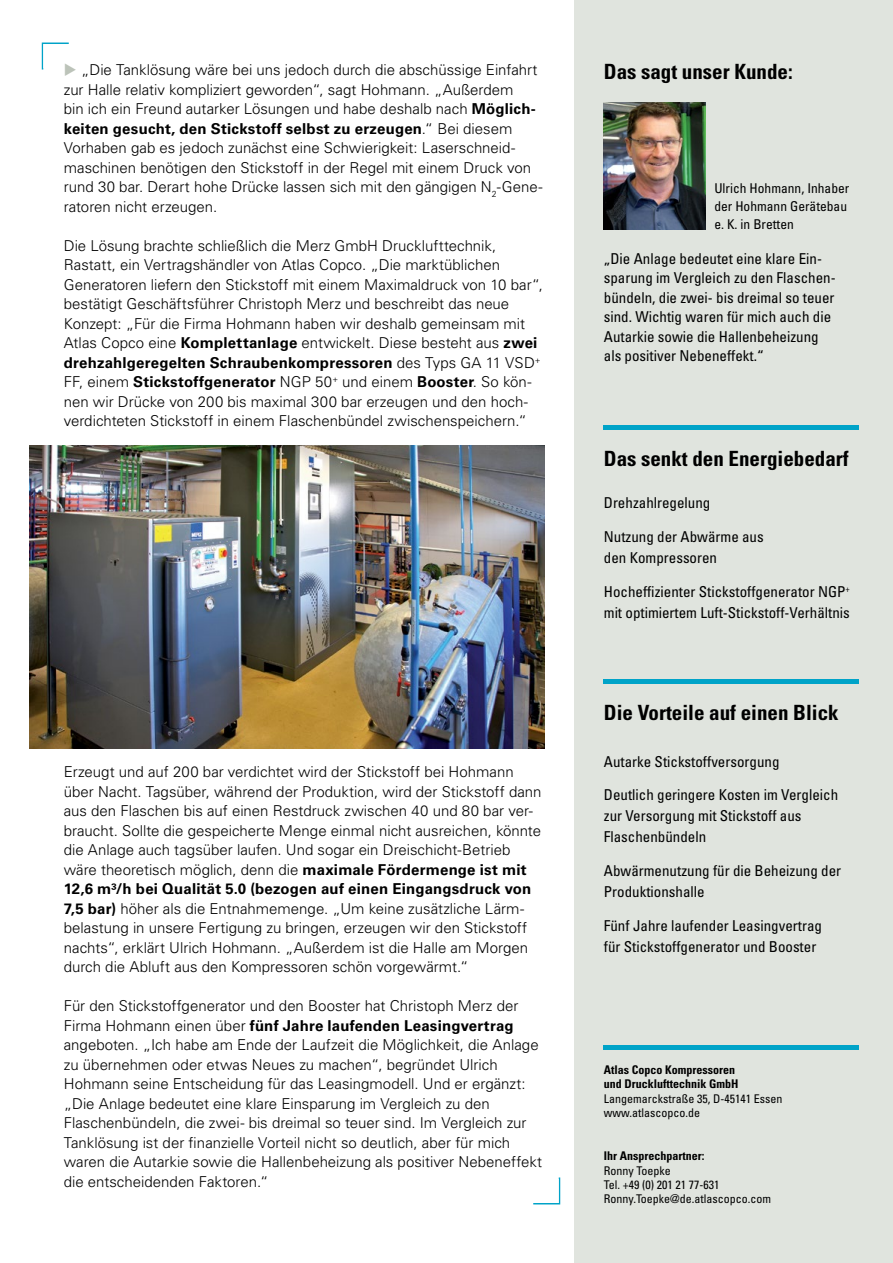
<style>
.page{position:relative;width:893px;height:1263px;background:#fff}
.page>*{position:absolute;margin:0;border:0;box-sizing:border-box;transform-origin:0 0}
.t1{font:700 condensed 21px "Univers LT Std";color:#000}
.t2{font:300 15px/19.5px "Univers LT Std";color:#000}
.t3{font:condensed 15px/21px "Univers LT Std";color:#000}
.t4{font:condensed 13.5px/18px "Univers LT Std";color:#000}
.t5{font:condensed 12px "Univers LT Std";color:#000}
.t6{font:700 condensed 12px "Univers LT Std";color:#000}
.s1{color:#bcc3b9}
.s2{font-weight:700}
</style>
<div class="page">
<div style="left:42px;top:43px;width:27px;height:27px;border:2px solid #00a3c8"></div>
<div style="left:43px;top:44px;width:27px;height:27px;background:#fff"></div>
<div style="left:533px;top:1177px;width:27px;height:27px;border:2px solid #00a3c8"></div>
<div style="left:532px;top:1176px;width:27px;height:27px;background:#fff"></div>
<img style="left:30px;top:445px;width:514px;height:304px">
<div style="left:574px;top:0;width:319px;height:1263px;background:#e0e4de"></div>
<hr style="left:604px;top:425px;width:255px;height:4px;background:#00a3c8">
<div style="left:604px;top:679px;width:255px;height:5px;background:#00a3c8"></div>
<img style="left:604px;top:102px;width:102px;height:128px">
<hr style="left:604px;top:1045px;width:255px;height:4px;background:#00a3c8">
<p class="t2" style="left:64px;top:60px;width:480px"><span class="s1">◆</span> „Die Tanklösung wäre bei uns jedoch durch die abschüssige Einfahrt zur Halle relativ kompliziert geworden“, sagt Hohmann. „Außerdem<br>bin ich ein Freund autarker Lösungen und habe deshalb nach <span class="s2">Möglich&shy;keiten gesucht, den Stickstoff selbst zu erzeugen</span>.“ Bei diesem Vorhaben gab es jedoch zunächst eine Schwierigkeit: Laserschneid&shy;maschinen benötigen den Stickstoff in der Regel mit einem Druck von rund 30 bar. Derart hohe Drücke lassen sich mit den gängigen N<sub>2</sub>-Gene&shy;ratoren nicht erzeugen.</p>
<p class="t2" style="left:64px;top:236px;width:481px">Die Lösung brachte schließlich die Merz GmbH Drucklufttechnik, Rastatt, ein Vertragshändler von Atlas Copco. „Die marktüblichen Generatoren liefern den Stickstoff mit einem Maximaldruck von 10 bar“, bestätigt Geschäftsführer Christoph Merz und beschreibt das neue Konzept: „Für die Firma Hohmann haben wir deshalb gemeinsam mit Atlas Copco eine <span class="s2">Komplettanlage</span> entwickelt. Diese besteht aus <span class="s2">zwei drehzahlgeregelten Schraubenkompressoren</span> des Typs GA 11 VSD<sup>+ </sup>FF, einem <span class="s2">Stickstoffgenerator</span> NGP 50<sup>+</sup> und einem <span class="s2">Booster</span>. So kön&shy;nen wir Drücke von 200 bis maximal 300 bar erzeugen und den hoch&shy;verdichteten Stickstoff in einem Flaschenbündel zwischenspeichern.“</p>
<p class="t2" style="left:64px;top:762px;width:479px">Erzeugt und auf 200 bar verdichtet wird der Stickstoff bei Hohmann über Nacht. Tagsüber, während der Produktion, wird der Stickstoff dann aus den Flaschen bis auf einen Restdruck zwischen 40 und 80 bar ver&shy;braucht. Sollte die gespeicherte Menge einmal nicht ausreichen, könnte die Anlage auch tagsüber laufen. Und sogar ein Dreischicht-Betrieb wäre theoretisch möglich, denn die <span class="s2">maximale Fördermenge ist mit 12,6 m³/h bei Qualität 5.0 (bezogen auf einen Eingangsdruck von 7,5 bar)</span> höher als die Entnahmemenge. „Um keine zusätzliche Lärm&shy;belastung in unsere Fertigung zu bringen, erzeugen wir den Stickstoff nachts“, erklärt Ulrich Hohmann. „Außerdem ist die Halle am Morgen durch die Abluft aus den Kompressoren schön vorgewärmt.“</p>
<p class="t2" style="left:64px;top:996px;width:480px">Für den Stickstoffgenerator und den Booster hat Christoph Merz der Firma Hohmann einen über <span class="s2">fünf Jahre laufenden Leasingvertrag </span>angeboten. „Ich habe am Ende der Laufzeit die Möglichkeit, die Anlage zu übernehmen oder etwas Neues zu machen“, begründet Ulrich Hohmann seine Entscheidung für das Leasingmodell. Und er ergänzt: „Die Anlage bedeutet eine klare Einsparung im Vergleich zu den Flaschenbündeln, die zwei- bis dreimal so teuer sind. Im Vergleich zur Tanklösung ist der finanzielle Vorteil nicht so deutlich, aber für mich waren die Autarkie sowie die Hallenbeheizung als positiver Nebeneffekt die entscheidenden Faktoren.“</p>
<p class="t1" style="left:604px;top:59px;width:190px">Das sagt unser Kunde:</p>
<p class="t4" style="left:714px;top:179px;width:136px">Ulrich Hohmann, Inhaber der Hohmann Gerätebau e. K. in Bretten</p>
<p class="t3" style="left:604px;top:249px;width:233px;line-height:19.5px">„Die Anlage bedeutet eine klare Ein&shy;sparung im Vergleich zu den Flaschen&shy;bündeln, die zwei- bis dreimal so teuer sind. Wichtig waren für mich auch die Autarkie sowie die Hallenbeheizung als positiver Nebeneffekt.“</p>
<p class="t1" style="left:604px;top:446px;width:246px">Das senkt den Energiebedarf</p>
<p class="t3" style="left:604px;top:492px;width:108px">Drehzahlregelung</p>
<p class="t3" style="left:604px;top:526px;width:161px">Nutzung der Abwärme aus den Kompressoren</p>
<p class="t3" style="left:604px;top:581px;width:248px">Hocheffizienter Stickstoffgenerator NGP<sup>+ </sup>mit optimiertem Luft-Stickstoff-Verhältnis</p>
<p class="t1" style="left:604px;top:700px;width:236px">Die Vorteile auf einen Blick</p>
<p class="t3" style="left:604px;top:750px;width:177px">Autarke Stickstoffversorgung</p>
<p class="t3" style="left:604px;top:784px;width:236px">Deutlich geringere Kosten im Vergleich zur Versorgung mit Stickstoff aus<br>Flaschenbündeln</p>
<p class="t3" style="left:604px;top:860px;width:239px">Abwärmenutzung für die Beheizung der<br>Produktionshalle</p>
<p class="t3" style="left:604px;top:915px;width:220px">Fünf Jahre laufender Leasingvertrag für Stickstoffgenerator und Booster</p>
<p class="t6" style="left:604px;top:1062px;width:133px">Atlas Copco Kompressoren</p>
<p class="t6" style="left:604px;top:1076px;width:136px">und Drucklufttechnik GmbH</p>
<p class="t5" style="left:604px;top:1091px;width:180px">Langemarckstraße 35, D-45141 Essen</p>
<p class="t5" style="left:604px;top:1105px;width:98px">www.atlascopco.de</p>
<p class="t6" style="left:604px;top:1148px;width:102px">Ihr Ansprechpartner:</p>
<p class="t5" style="left:604px;top:1163px;width:68px">Ronny Toepke</p>
<p class="t5" style="left:604px;top:1177px;width:117px">Tel. +49 (0) 201 21 77-631</p>
<p class="t5" style="left:604px;top:1191px;width:169px">Ronny.Toepke@de.atlascopco.com</p>
</div>
